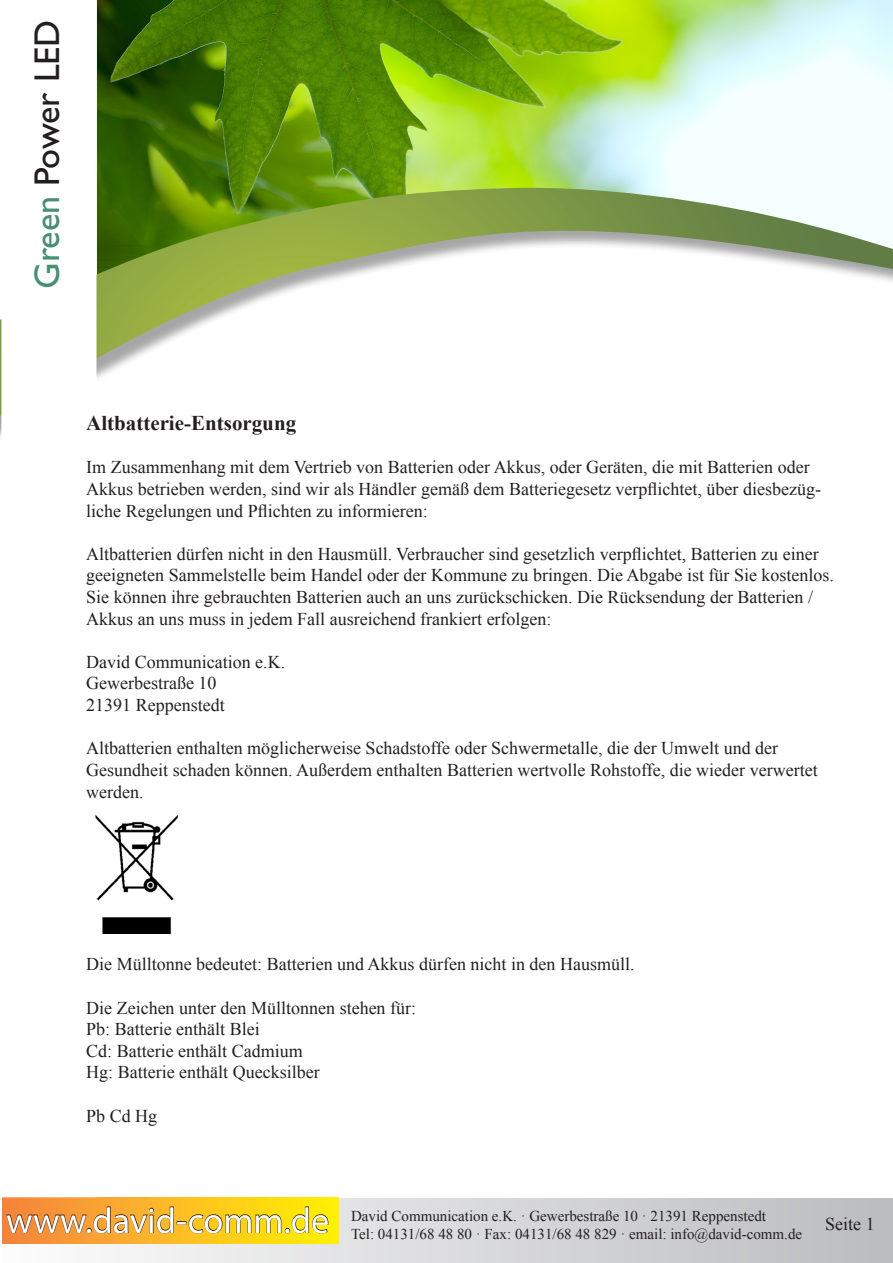
<style>
.page{position:relative;width:893px;height:1263px;background:#fff}
.page>*{position:absolute;margin:0;border:0;box-sizing:border-box;transform-origin:0 0}
.t1{font:36px "Myriad Pro";color:#fff}
.t2{font:36px "Gill Sans";color:#231f20}
.t3{font:700 21px "Times New Roman";color:#231f20}
.t4{font:18px/21.6px "Times New Roman";color:#231f20}
.t5{font:15px "Times New Roman";color:#231f20}
.s1{color:#479071}
</style>
<div class="page">
<img style="left:97px;top:0;width:796px;height:188px">
<svg style="left:2px;top:1199px;width:891px;height:64px;background:#d4d4d4"></svg>
<svg style="left:0;top:188px;width:893px;height:228px"></svg>
<div style="left:2px;top:1198px;width:336px;height:45px;background:linear-gradient(to right,#f68342,#fff103)"></div>
<svg style="left:6px;top:1206px;width:323px;height:28px;background:#d49d22"></svg>
<svg style="left:1px;top:188px;width:95px;height:247px"></svg>
<img style="left:95px;top:815px;width:83px;height:118px">
<p class="t2" style="left:26px;top:289px;width:270px;rotate:-90deg"><span class="s1">Green</span> Power LED</p>
<p class="t3" style="left:86px;top:409px;width:211px">Altbatterie-Entsorgung</p>
<p class="t4" style="left:86px;top:456px;width:736px">Im Zusammenhang mit dem Vertrieb von Batterien oder Akkus, oder Geräten, die mit Batterien oder<br>Akkus betrieben werden, sind wir als Händler gemäß dem Batteriegesetz verpflichtet, über diesbezüg&shy;liche Regelungen und Pflichten zu informieren:</p>
<p class="t4" style="left:86px;top:543px;width:749px">Altbatterien dürfen nicht in den Hausmüll. Verbraucher sind gesetzlich verpflichtet, Batterien zu einer geeigneten Sammelstelle beim Handel oder der Kommune zu bringen. Die Abgabe ist für Sie kostenlos.<br>Sie können ihre gebrauchten Batterien auch an uns zurückschicken. Die Rücksendung der Batterien / Akkus an uns muss in jedem Fall ausreichend frankiert erfolgen:</p>
<p class="t4" style="left:86px;top:651px;width:200px">David Communication e.K.</p>
<p class="t4" style="left:86px;top:672px;width:132px">Gewerbestraße 10</p>
<p class="t4" style="left:86px;top:694px;width:140px">21391 Reppenstedt</p>
<p class="t4" style="left:86px;top:737px;width:733px">Altbatterien enthalten möglicherweise Schadstoffe oder Schwermetalle, die der Umwelt und der<br>Gesundheit schaden können. Außerdem enthalten Batterien wertvolle Rohstoffe, die wieder verwertet werden.</p>
<p class="t4" style="left:86px;top:953px;width:550px">Die Mülltonne bedeutet: Batterien und Akkus dürfen nicht in den Hausmüll.</p>
<p class="t4" style="left:86px;top:996px;width:331px">Die Zeichen unter den Mülltonnen stehen für:</p>
<p class="t4" style="left:86px;top:1018px;width:175px">Pb: Batterie enthält Blei</p>
<p class="t4" style="left:86px;top:1039px;width:218px">Cd: Batterie enthält Cadmium</p>
<p class="t4" style="left:86px;top:1061px;width:235px">Hg: Batterie enthält Quecksilber</p>
<p class="t4" style="left:86px;top:1104px;width:73px">Pb Cd Hg</p>
<p class="t1" style="left:6px;top:1198px;width:325px">www.david-comm.de</p>
<p class="t5" style="left:351px;top:1206px;width:416px">David Communication e.K. · Gewerbestraße 10 · 21391 Reppenstedt</p>
<p class="t5" style="left:351px;top:1224px;width:453px">Tel: 04131/68 48 80 · Fax: 04131/68 48 829 · email: info@david-comm.de</p>
<p class="t4" style="left:825px;top:1213px;width:51px">Seite 1</p>
</div>
